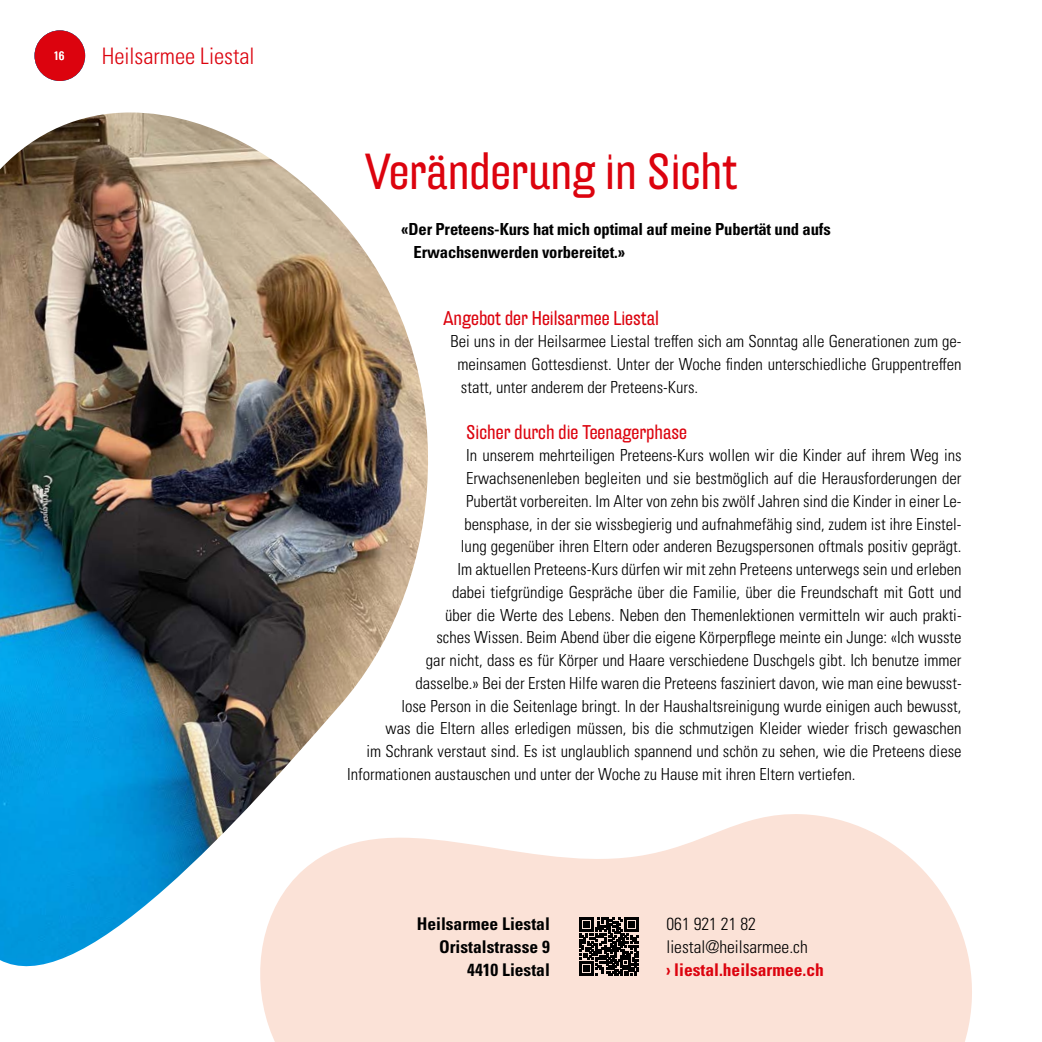
<style>
.page{position:relative;width:1042px;height:1042px;background:#fff}
.page>*{position:absolute;margin:0;border:0;box-sizing:border-box;transform-origin:0 0}
.t1{font:49px "Hydra Pro Extd";color:#dc030e}
.t2{font:300 condensed 22.75px "Univers LT Pro";color:#dc030e}
.t3{font:19.25px "Hydra Pro Extd";color:#dc030e}
.t4{font:700 condensed 17.5px/22.8px "Univers LT Std";color:#000;text-align:right}
.t5{font:300 condensed 17.5px/22.8px "Univers LT Std";color:#000}
.t6{font:700 condensed 17.5px "Univers LT Std";color:#dc030e}
.t7{font:300 condensed 16.62px/22.8px "Univers LT Pro";color:#000;text-align:justify}
.t8{font:700 condensed 16.62px/22.8px "Univers LT Std";letter-spacing:-.01em;color:#000}
.t9{font:condensed 12.25px "Univers LT Std";color:#fff}
</style>
<div class="page">
<img style="left:0;top:112px;width:428px;height:855px">
<svg style="left:218px;top:797px;width:754px;height:245px;fill:#fbe2d7"></svg>
<svg style="left:580px;top:917px;width:58px;height:59px;background:#443e3b"></svg>
<div style="left:35px;top:30px;width:50px;height:51px;background:#dc030e;border-radius:50%"></div>
<p class="t9" style="left:54px;top:48px;width:12px">16</p>
<h2 class="t2" style="left:102px;top:40px;width:154px">Heilsarmee Liestal</h2>
<h1 class="t1" style="left:365px;top:142px;width:375px">Veränderung in Sicht</h1>
<p class="t8" style="left:413px;top:218px;width:419px;text-indent:-12px">«Der Preteens-Kurs hat mich optimal auf meine Pubertät und aufs<br>Erwachsenwerden vorbereitet.»</p>
<p class="t3" style="left:443px;top:306px;width:217px">Angebot der Heilsarmee Liestal</p>
<p class="t7" style="left:457px;top:329px;width:506px;text-indent:-7px">Bei uns in der Heilsarmee Liestal treffen sich am Sonntag alle Generationen zum ge&shy;meinsamen Gottesdienst. Unter der Woche finden unterschiedliche Gruppentreffen statt, unter anderem der Preteens-Kurs.</p>
<p class="t3" style="left:466px;top:420px;width:222px">Sicher durch die Teenagerphase</p>
<p class="t7" style="left:466px;top:443px;width:497px">In unserem mehrteiligen Preteens-Kurs wollen wir die Kinder auf ihrem Weg ins</p>
<p class="t7" style="left:466px;top:466px;width:497px">Erwachsenenleben begleiten und sie bestmöglich auf die Herausforderungen der</p>
<p class="t7" style="left:466px;top:489px;width:497px">Pubertät vorbereiten. Im Alter von zehn bis zwölf Jahren sind die Kinder in einer Le-</p>
<p class="t7" style="left:464px;top:511px;width:498px">bensphase, in der sie wissbegierig und aufnahmefähig sind, zudem ist ihre Einstel-</p>
<p class="t7" style="left:461px;top:534px;width:502px">lung gegenüber ihren Eltern oder anderen Bezugspersonen oftmals positiv geprägt.</p>
<p class="t7" style="left:457px;top:557px;width:506px">Im aktuellen Preteens-Kurs dürfen wir mit zehn Preteens unterwegs sein und erleben</p>
<p class="t7" style="left:452px;top:579px;width:511px">dabei tiefgründige Gespräche über die Familie, über die Freundschaft mit Gott und</p>
<p class="t7" style="left:445px;top:602px;width:518px">über die Werte des Lebens. Neben den Themenlektionen vermitteln wir auch prakti-</p>
<p class="t7" style="left:436px;top:625px;width:527px">sches Wissen. Beim Abend über die eigene Körperpflege meinte ein Junge: «Ich wusste</p>
<p class="t7" style="left:426px;top:648px;width:537px">gar nicht, dass es für Körper und Haare verschiedene Duschgels gibt. Ich benutze immer</p>
<p class="t7" style="left:415px;top:670px;width:548px">dasselbe.» Bei der Ersten Hilfe waren die Preteens fasziniert davon, wie man eine bewusst-</p>
<p class="t7" style="left:401px;top:693px;width:562px">lose Person in die Seitenlage bringt. In der Haushaltsreinigung wurde einigen auch bewusst,</p>
<p class="t7" style="left:386px;top:716px;width:577px">was die Eltern alles erledigen müssen, bis die schmutzigen Kleider wieder frisch gewaschen</p>
<p class="t7" style="left:366px;top:739px;width:597px">im Schrank verstaut sind. Es ist unglaublich spannend und schön zu sehen, wie die Preteens diese</p>
<p class="t7" style="left:347px;top:761px;width:510px">Informationen austauschen und unter der Woche zu Hause mit ihren Eltern vertiefen.</p>
<p class="t4" style="left:417px;top:912px;width:135px">Heilsarmee Liestal<br>Oristalstrasse 9<br>4410 Liestal</p>
<p class="t5" style="left:666px;top:912px;width:143px">061 921 21 82 liestal@heilsarmee.ch</p>
<p class="t6" style="left:666px;top:958px;width:159px">› liestal.heilsarmee.ch</p>
</div>
